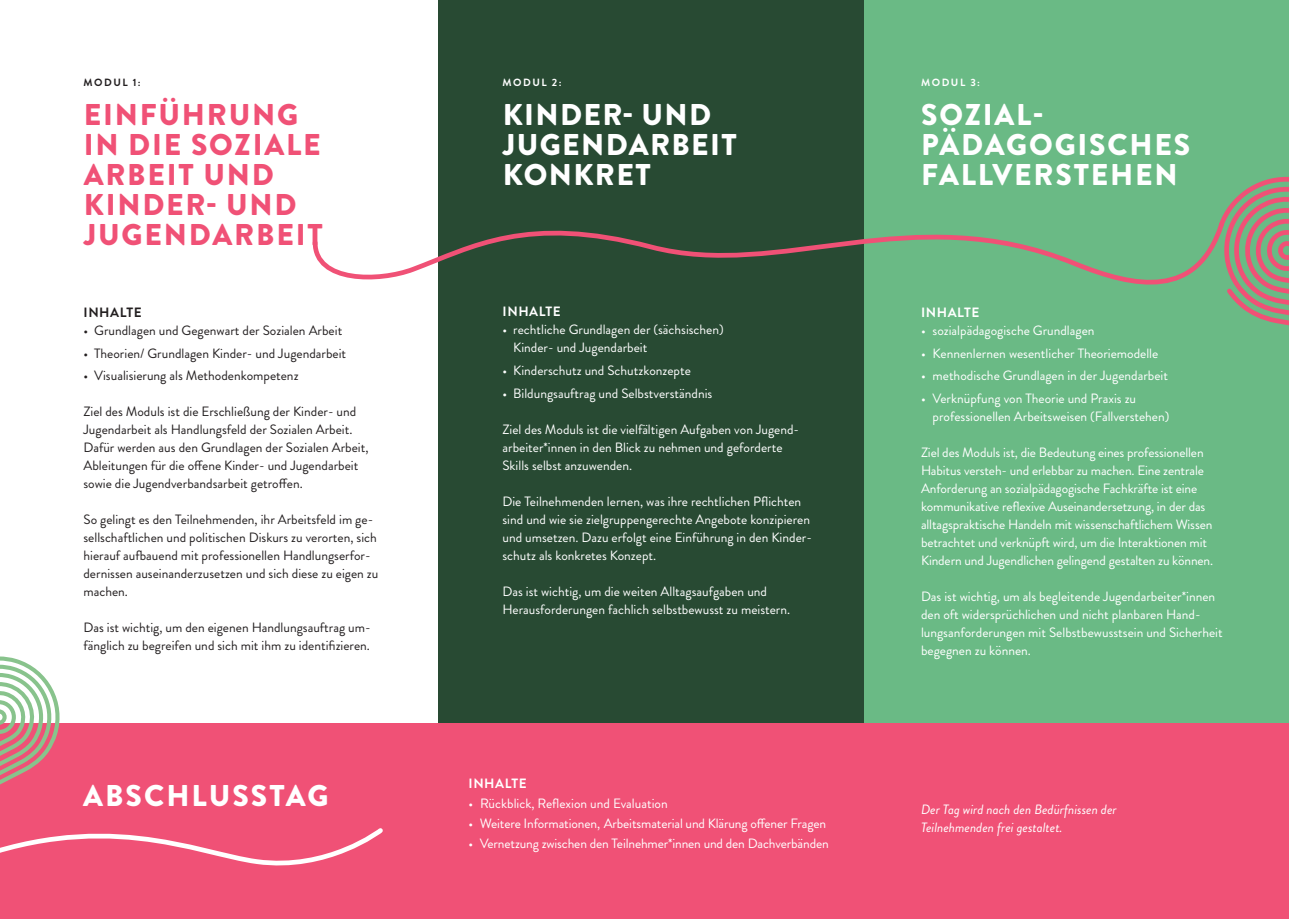
<style>
.page{position:relative;width:1289px;height:919px;background:#fff}
.page>*{position:absolute;margin:0;border:0;box-sizing:border-box;transform-origin:0 0}
.t1{font:900 30px/30px "Brandon Grotesque";letter-spacing:.06em;color:#fff}
.t2{font:900 30px/30px "Brandon Grotesque";letter-spacing:.06em;color:#f05176}
.t3{font:13.5px/18px "Brandon Grotesque";color:#fff}
.t4{font:13.5px/18px "Brandon Grotesque";color:#231f20}
.t5{font:italic 13.5px/18px "Brandon Grotesque";color:#fff}
.t6{font:700 13.5px "Brandon Grotesque";letter-spacing:.04em;color:#fff}
.t7{font:700 13.5px "Brandon Grotesque";letter-spacing:.04em;color:#231f20}
.t8{font:700 10.5px "Brandon Grotesque";letter-spacing:.145em;color:#fff}
.t9{font:700 10.5px "Brandon Grotesque";letter-spacing:.145em;color:#231f20}
</style>
<div class="page">
<div style="left:863px;top:0;width:425px;height:918px;background:#6aba85"></div>
<div style="left:438px;top:0;width:425px;height:918px;background:#284a33"></div>
<div style="left:0;top:723px;width:1288px;height:195px;background:#f05176"></div>
<svg style="left:1227px;top:176px;width:61px;height:149px"></svg>
<svg style="left:312px;top:197px;width:915px;height:102px"></svg>
<svg style="left:0;top:656px;width:383px;height:210px"></svg>
<p class="t9" style="left:84px;top:75px;width:59px">MODUL 1:</p>
<h1 class="t2" style="left:84px;top:100px;width:240px">EINFÜHRUNG<br>IN DIE SOZIALE<br>ARBEIT UND<br>KINDER- UND<br>JUGENDARBEIT</h1>
<p class="t7" style="left:84px;top:303px;width:60px">INHALTE</p>
<p class="t4" style="left:83px;top:322px;width:260px">• Grundlagen und Gegenwart der Sozialen Arbeit</p>
<p class="t4" style="left:83px;top:344px;width:264px">• Theorien/ Grundlagen Kinder- und Jugendarbeit</p>
<p class="t4" style="left:83px;top:367px;width:217px">• Visualisierung als Methodenkompetenz</p>
<p class="t4" style="left:83px;top:403px;width:286px">Ziel des Moduls ist die Erschließung der Kinder- und Jugendarbeit als Handlungsfeld der Sozialen Arbeit.<br>Dafür werden aus den Grundlagen der Sozialen Arbeit, Ableitungen für die offene Kinder- und Jugendarbeit sowie die Jugendverbandsarbeit getroffen.</p>
<p class="t4" style="left:83px;top:511px;width:296px">So gelingt es den Teilnehmenden, ihr Arbeitsfeld im ge&shy;sellschaftlichen und politischen Diskurs zu verorten, sich hierauf aufbauend mit professionellen Handlungserfor&shy;dernissen auseinanderzusetzen und sich diese zu eigen zu machen.</p>
<p class="t4" style="left:83px;top:619px;width:289px">Das ist wichtig, um den eigenen Handlungsauftrag um&shy;fänglich zu begreifen und sich mit ihm zu identifizieren.</p>
<h1 class="t1" style="left:83px;top:780px;width:247px">ABSCHLUSSTAG</h1>
<p class="t8" style="left:502px;top:75px;width:60px">MODUL 2:</p>
<h1 class="t1" style="left:502px;top:100px;width:235px">KINDER- UND<br>JUGENDARBEIT<br>KONKRET</h1>
<p class="t6" style="left:502px;top:302px;width:60px">INHALTE</p>
<p class="t3" style="left:513px;top:321px;width:212px;text-indent:-11px">• rechtliche Grundlagen der (sächsischen)<br>Kinder- und Jugendarbeit</p>
<p class="t3" style="left:502px;top:361px;width:190px">• Kinderschutz und Schutzkonzepte</p>
<p class="t3" style="left:502px;top:384px;width:211px">• Bildungsauftrag und Selbstverständnis</p>
<p class="t3" style="left:502px;top:420px;width:298px">Ziel des Moduls ist die vielfältigen Aufgaben von Jugend&shy;arbeiter*innen in den Blick zu nehmen und geforderte<br>Skills selbst anzuwenden.</p>
<p class="t3" style="left:502px;top:492px;width:311px">Die Teilnehmenden lernen, was ihre rechtlichen Pflichten sind und wie sie zielgruppengerechte Angebote konzipieren und umsetzen. Dazu erfolgt eine Einführung in den Kinder&shy;schutz als konkretes Konzept.</p>
<p class="t3" style="left:502px;top:582px;width:289px">Das ist wichtig, um die weiten Alltagsaufgaben und<br>Herausforderungen fachlich selbstbewusst zu meistern.</p>
<p class="t6" style="left:468px;top:773px;width:60px">INHALTE</p>
<p class="t3" style="left:468px;top:794px;width:201px">• Rückblick, Reflexion und Evaluation</p>
<p class="t3" style="left:468px;top:814px;width:359px">• Weitere Informationen, Arbeitsmaterial und Klärung offener Fragen</p>
<p class="t3" style="left:468px;top:834px;width:362px">• Vernetzung zwischen den Teilnehmer*innen und den Dachverbänden</p>
<p class="t8" style="left:921px;top:75px;width:60px">MODUL 3:</p>
<h1 class="t1" style="left:921px;top:100px;width:270px">SOZIAL-<br>PÄDAGOGISCHES<br>FALLVERSTEHEN</h1>
<p class="t6" style="left:921px;top:303px;width:60px">INHALTE</p>
<p class="t3" style="left:921px;top:322px;width:175px">• sozialpädagogische Grundlagen</p>
<p class="t3" style="left:921px;top:344px;width:239px">• Kennenlernen wesentlicher Theoriemodelle</p>
<p class="t3" style="left:921px;top:367px;width:248px">• methodische Grundlagen in der Jugendarbeit</p>
<p class="t3" style="left:932px;top:389px;width:238px;text-indent:-12px">• Verknüpfung von Theorie und Praxis zu professionellen Arbeitsweisen (Fallverstehen)</p>
<p class="t3" style="left:921px;top:443px;width:294px">Ziel des Moduls ist, die Bedeutung eines professionellen Habitus versteh- und erlebbar zu machen. Eine zentrale Anforderung an sozialpädagogische Fachkräfte ist eine kommunikative reflexive Auseinandersetzung, in der das alltagspraktische Handeln mit wissenschaftlichem Wissen betrachtet und verknüpft wird, um die Interaktionen mit Kindern und Jugendlichen gelingend gestalten zu können.</p>
<p class="t3" style="left:921px;top:587px;width:303px">Das ist wichtig, um als begleitende Jugendarbeiter*innen den oft widersprüchlichen und nicht planbaren Hand&shy;lungsanforderungen mit Selbstbewusstsein und Sicherheit begegnen zu können.</p>
<p class="t5" style="left:921px;top:800px;width:197px">Der Tag wird nach den Bedürfnissen der<br>Teilnehmenden frei gestaltet.</p>
</div>
